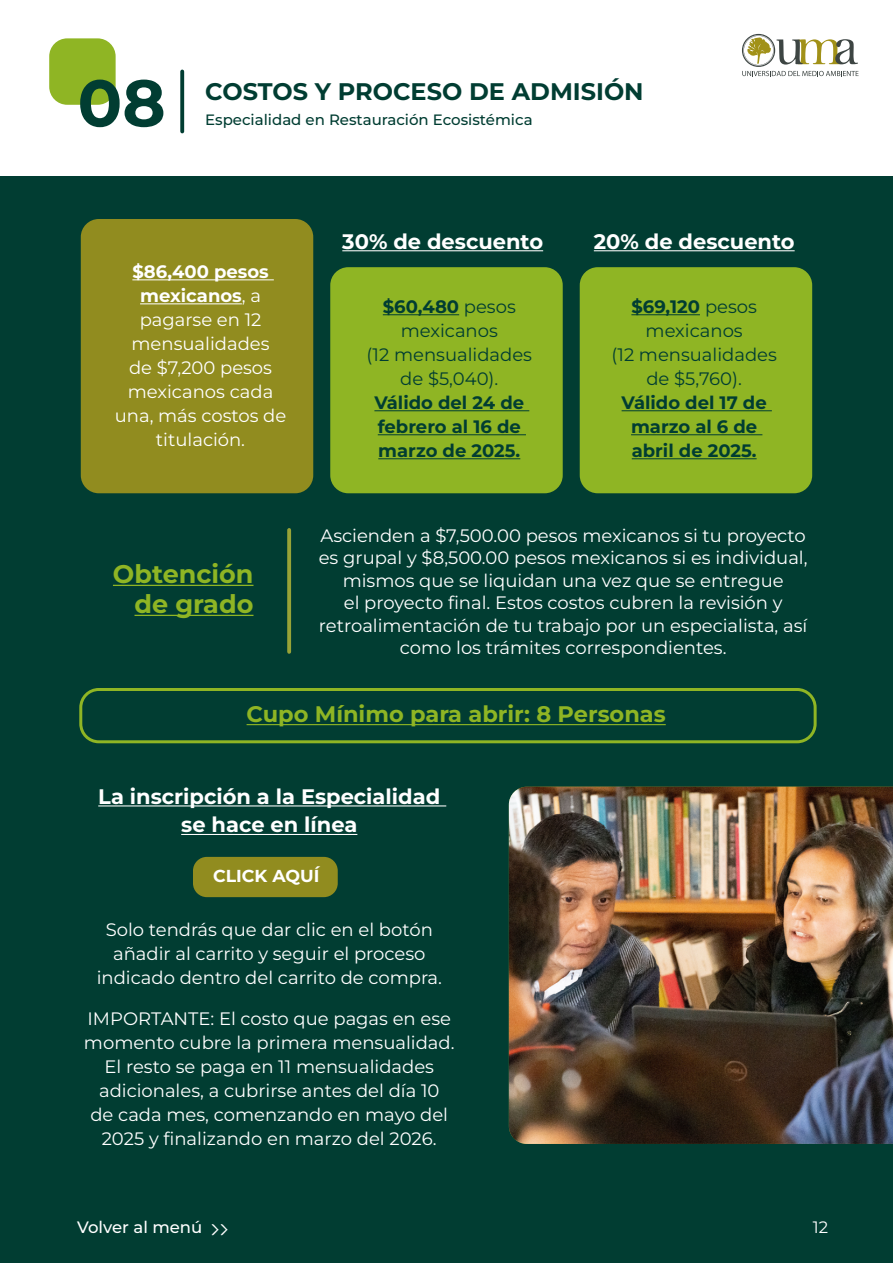
<style>
.page{position:relative;width:893px;height:1263px;background:#fff}
.page>*{position:absolute;margin:0;border:0;box-sizing:border-box;transform-origin:0 0}
.t1{font:700 65.85px "Montserrat";color:#013d32}
.t2{font:700 25.5px/30px "Montserrat";color:#8fb524;text-align:right}
.t3{font:700 24px "Montserrat";color:#013d32}
.t4{font:700 22.5px "Montserrat";color:#8fb524}
.t5{font:700 21px/28.5px "Montserrat";color:#fff;text-align:center}
.t6{font:18px/24px "Montserrat";color:#fff;text-align:center}
.t7{font:18px/24px "Montserrat";color:#013d32;text-align:center}
.t8{font:700 18px/24px "Montserrat";color:#013d32}
.t9{font:700 17.4px "Montserrat";color:#fff}
.t10{font:500 16.5px "Montserrat";color:#fff}
.t11{font:16.5px "Montserrat";color:#fff}
.t12{font:500 15px "Montserrat";color:#013d32}
.s1{font-weight:700}
.s2{font-family:"Dearlove";font-weight:400;font-size:22.5px}
</style>
<div class="page">
<svg style="left:742px;top:34px;width:116px;height:42px"></svg>
<div style="left:0;top:751px;width:893px;height:512px;background:#013d32"></div>
<hr style="left:98px;top:805px;width:348px;height:1px;background:#fff">
<hr style="left:181px;top:834px;width:176px;height:1px;background:#fff">
<div style="left:0;top:176px;width:893px;height:587px;background:#013d32"></div>
<div style="left:49px;top:38px;width:67px;height:67px;background:#8fb524;border-radius:18px"></div>
<svg style="left:180px;top:71px;width:4px;height:60px"></svg>
<svg style="left:287px;top:530px;width:4px;height:122px"></svg>
<hr style="left:113px;top:585px;width:140px;height:1px;background:#8fb524">
<hr style="left:135px;top:615px;width:118px;height:1px;background:#8fb524">
<div style="left:79px;top:688px;width:738px;height:55px;border:3px solid #8fb524;border-radius:18px"></div>
<hr style="left:247px;top:724px;width:419px;height:1px;background:#8fb524">
<img style="left:509px;top:787px;width:384px;height:357px">
<div style="left:193px;top:857px;width:145px;height:40px;background:#918c1f;border-radius:14px"></div>
<div style="left:81px;top:219px;width:232px;height:274px;background:#918c1f;border-radius:18px"></div>
<div style="left:330px;top:267px;width:233px;height:226px;background:#8fb524;border-radius:18px"></div>
<div style="left:580px;top:267px;width:232px;height:226px;background:#8fb524;border-radius:18px"></div>
<hr style="left:342px;top:250px;width:201px;height:1px;background:#fff">
<hr style="left:594px;top:250px;width:201px;height:1px;background:#fff">
<hr style="left:132px;top:279px;width:142px;height:1px;background:#fff">
<hr style="left:140px;top:303px;width:102px;height:1px;background:#fff">
<hr style="left:383px;top:314px;width:76px;height:1px;background:#013d32">
<hr style="left:374px;top:410px;width:155px;height:1px;background:#013d32">
<hr style="left:378px;top:434px;width:148px;height:1px;background:#013d32">
<hr style="left:378px;top:458px;width:142px;height:1px;background:#013d32">
<hr style="left:631px;top:314px;width:69px;height:1px;background:#013d32">
<hr style="left:622px;top:410px;width:150px;height:1px;background:#013d32">
<hr style="left:631px;top:434px;width:131px;height:1px;background:#013d32">
<hr style="left:632px;top:458px;width:125px;height:1px;background:#013d32">
<h1 class="t1" style="left:78px;top:56px;width:90px">08</h1>
<h3 class="t3" style="left:205px;top:74px;width:440px">COSTOS Y PROCESO DE ADMISIÓN</h3>
<p class="t12" style="left:205px;top:109px;width:329px">Especialidad en Restauración Ecosistémica</p>
<p class="t5" style="left:342px;top:226px;width:202px">30% de descuento</p>
<p class="t5" style="left:594px;top:226px;width:202px">20% de descuento</p>
<p class="t6" style="left:115px;top:259px;width:173px"><span class="s1">$86,400 pesos mexicanos</span>, a pagarse en 12 mensualidades<br>de $7,200 pesos mexicanos cada una, más costos de titulación.</p>
<h2 class="t2" style="left:113px;top:557px;width:142px">Obtención de grado</h2>
<p class="t7" style="left:367px;top:294px;width:167px"><span class="s1">$60,480</span> pesos mexicanos<br>(12 mensualidades de $5,040).</p>
<p class="t8" style="left:374px;top:390px;width:151px">Válido del 24 de febrero al 16 de marzo de 2025.</p>
<p class="t7" style="left:611px;top:294px;width:167px"><span class="s1">$69,120</span> pesos mexicanos<br>(12 mensualidades de $5,760).</p>
<p class="t8" style="left:622px;top:390px;width:147px;text-align:center">Válido del 17 de marzo al 6 de abril de 2025.</p>
<p class="t6" style="left:319px;top:524px;width:490px;line-height:22.5px">Ascienden a $7,500.00 pesos mexicanos si tu proyecto es grupal y $8,500.00 pesos mexicanos si es individual, mismos que se liquidan una vez que se entregue<br>el proyecto final. Estos costos cubren la revisión y retroalimentación de tu trabajo por un especialista, así como los trámites correspondientes.</p>
<p class="t4" style="left:247px;top:698px;width:421px">Cupo Mínimo para abrir: 8 Personas</p>
<p class="t5" style="left:98px;top:781px;width:344px">La inscripción a la Especialidad se hace en línea</p>
<p class="t9" style="left:213px;top:863px;width:108px">CLICK AQUÍ</p>
<p class="t6" style="left:97px;top:917px;width:347px">Solo tendrás que dar clic en el botón añadir al carrito y seguir el proceso indicado dentro del carrito de compra.</p>
<p class="t6" style="left:84px;top:1006px;width:372px">IMPORTANTE: El costo que pagas en ese momento cubre la primera mensualidad.<br>El resto se paga en 11 mensualidades adicionales, a cubrirse antes del día 10<br>de cada mes, comenzando en mayo del 2025 y finalizando en marzo del 2026.</p>
<p class="t10" style="left:77px;top:1216px;width:153px">Volver al menú <span class="s2">&gt;&gt;</span></p>
<p class="t11" style="left:813px;top:1216px;width:17px">12</p>
</div>
